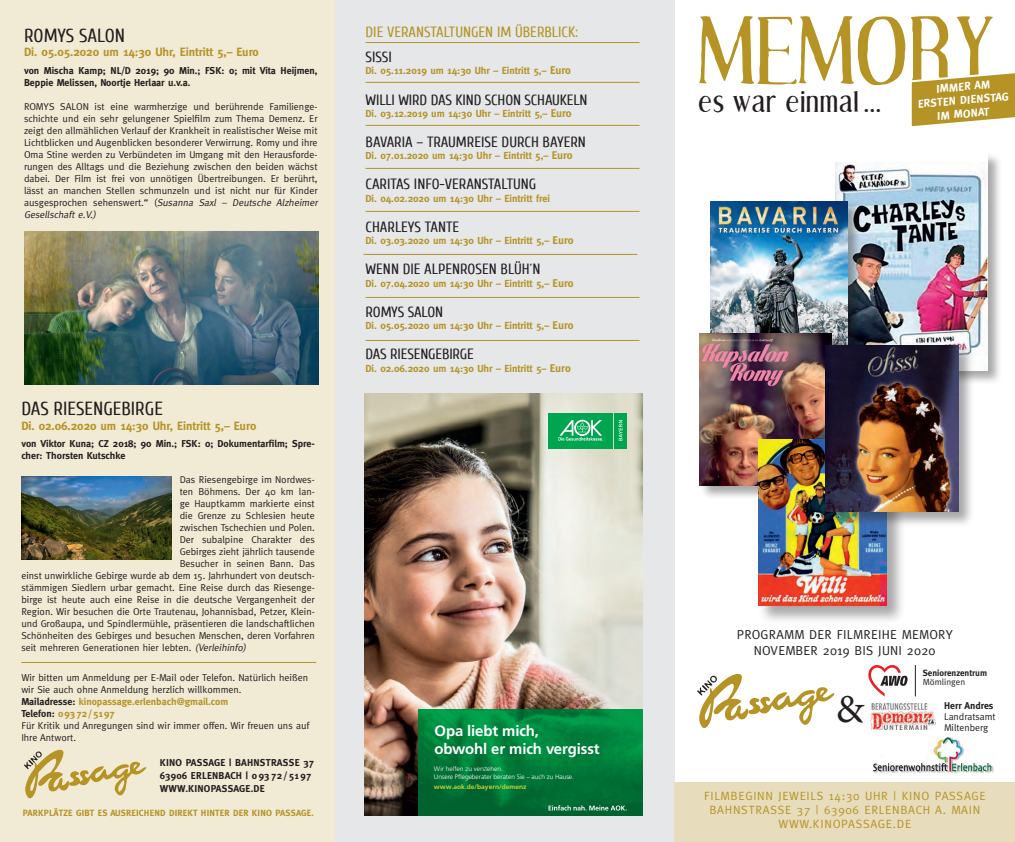
<style>
.page{position:relative;width:1015px;height:842px;background:#fff}
.page>*{position:absolute;margin:0;border:0;box-sizing:border-box;transform-origin:0 0}
.t1{font:91px "Effloresce Antique";letter-spacing:-.02em;color:#b59325}
.t2{font:39.9px "Minion Pro";color:#231f20}
.t3{font:28px "Effloresce Antique";letter-spacing:.02em;color:#231f20}
.t4{font:19px "Cuprum";color:#231f20}
.t5{font:14.9px "Cuprum";color:#231f20}
.t6{font:700 14.9px/17.9px "Frutiger LT Pro";letter-spacing:-.01em;color:#fff}
.t7{font:14.9px "Cuprum";color:#b59325}
.t8{font:13px/15.6px "Meta";letter-spacing:.02em;color:#231f20;text-align:center}
.t9{font:12px/14px "Meta";letter-spacing:.06em;color:#b59325;text-align:center}
.t10{font:700 12px "Meta";color:#b59325}
.t11{font:700 11.3px/13.6px "Meta";color:#fff;text-align:center}
.t12{font:700 10.2px "Meta";color:#b59325}
.t13{font:10px/12px "Meta";color:#231f20}
.t14{font:700 10px/12px "Meta";color:#231f20}
.t15{font:700 10px/13.5px "Meta";letter-spacing:.02em;color:#231f20}
.t16{font:9.8px/11px "Meta";color:#231f20}
.t17{font:700 9.8px "Meta";color:#231f20}
.t18{font:700 9px "Meta";letter-spacing:.02em;color:#b59325}
.t19{font:700 9px "Meta";color:#231f20}
.t20{font:9px "Meta";color:#231f20}
.t21{font:700 7.8px "AWO Fago Office";letter-spacing:.005em;color:#231f20}
.t22{font:6.6px "AWO Fago Office";letter-spacing:.01em;color:#231f20}
.t23{font:300 6.5px/7.8px "Frutiger LT Pro";letter-spacing:-.01em;color:#fff}
.t24{font:700 6.5px "Frutiger LT Pro";color:#bed639}
.s1{font-style:italic}
.s2{font-weight:700}
.s3{font-weight:700;color:#b59325}
.s4{font-size:11.1px}
</style>
<div class="page">
<div style="left:334px;top:0;width:341px;height:842px;background:#e6e7e9"></div>
<div style="left:0;top:0;width:334px;height:842px;background:#f1ead5"></div>
<div style="left:674px;top:783px;width:341px;height:59px;background:#e7ddbc"></div>
<svg style="left:697px;top:673px;width:138px;height:56px"></svg>
<hr style="left:21px;top:662px;width:295px;height:1px;background:#b59325">
<svg style="left:24px;top:749px;width:123px;height:50px"></svg>
<svg style="left:868px;top:665px;width:39px;height:31px"></svg>
<hr style="left:915px;top:665px;width:1px;height:31px;background:#231f20">
<img style="left:874px;top:765px;width:120px;height:8px">
<svg style="left:873px;top:737px;width:118px;height:35px"></svg>
<div style="left:829px;top:153px;width:173px;height:232px;background:#231f20;opacity:.39"></div>
<img style="left:862px;top:311px;width:126px;height:59px">
<img style="left:870px;top:703px;width:66px;height:26px">
<img style="left:365px;top:394px;width:277px;height:422px">
<svg style="left:418px;top:709px;width:224px;height:107px;background:#007c3a"></svg>
<svg style="left:548px;top:805px;width:78px;height:5px"></svg>
<div style="left:548px;top:413px;width:65px;height:36px;background:#00a54f"></div>
<div style="left:614px;top:413px;width:12px;height:36px;background:#00a54f"></div>
<svg style="left:619px;top:420px;width:3px;height:21px"></svg>
<svg style="left:558px;top:420px;width:45px;height:21px"></svg>
<hr style="left:366px;top:42px;width:273px;height:1px;background:#b59325">
<hr style="left:366px;top:82px;width:273px;height:1px;background:#b59325">
<hr style="left:366px;top:125px;width:273px;height:1px;background:#b59325">
<hr style="left:366px;top:168px;width:273px;height:1px;background:#b59325">
<hr style="left:366px;top:211px;width:273px;height:1px;background:#b59325">
<hr style="left:366px;top:297px;width:273px;height:1px;background:#b59325">
<hr style="left:366px;top:340px;width:273px;height:1px;background:#b59325">
<hr style="left:363px;top:254px;width:274px;height:1px;background:#b59325">
<img style="left:24px;top:231px;width:294px;height:153px">
<img style="left:22px;top:476px;width:149px;height:83px">
<img style="left:710px;top:311px;width:137px;height:34px">
<img style="left:710px;top:73px;width:305px;height:238px">
<div style="left:699px;top:333px;width:147px;height:167px;background:#231f20;opacity:.39"></div>
<img style="left:700px;top:334px;width:131px;height:152px">
<div style="left:757px;top:438px;width:148px;height:186px;background:#231f20;opacity:.39"></div>
<img style="left:758px;top:440px;width:129px;height:166px">
<div style="left:825px;top:345px;width:149px;height:183px;background:#231f20;opacity:.39"></div>
<img style="left:826px;top:346px;width:132px;height:166px">
<h3 class="t4" style="left:24px;top:25px;width:102px">ROMYS SALON</h3>
<p class="t10" style="left:24px;top:45px;width:236px">Di. 05.05.2020 um 14:30 Uhr, Eintritt 5,– Euro</p>
<p class="t14" style="left:24px;top:64px;width:295px">von Mischa Kamp; NL/D 2019; 90 Min.; FSK: 0; mit Vita Heijmen,<br>Beppie Melissen, Noortje Herlaar u.v.a.</p>
<p class="t13" style="left:24px;top:100px;width:297px">ROMYS SALON ist eine warmherzige und berührende Familienge&shy;schichte und ein sehr gelungener Spielfilm zum Thema Demenz. Er zeigt den allmählichen Verlauf der Krankheit in realistischer Weise mit Lichtblicken und Augenblicken besonderer Verwirrung. Romy und ihre Oma Stine werden zu Verbündeten im Umgang mit den Herausforde&shy;rungen des Alltags und die Beziehung zwischen den beiden wächst dabei. Der Film ist frei von unnötigen Übertreibungen. Er berührt, lässt an manchen Stellen schmunzeln und ist nicht nur für Kinder ausgesprochen sehenswert.“ (<span class="s1">Susanna Saxl – Deutsche Alzheimer Gesellschaft e.V.)</span></p>
<h3 class="t4" style="left:21px;top:399px;width:143px">DAS RIESENGEBIRGE</h3>
<p class="t10" style="left:21px;top:419px;width:236px">Di. 02.06.2020 um 14:30 Uhr, Eintritt 5,– Euro</p>
<p class="t14" style="left:21px;top:438px;width:295px">von Viktor Kuna; CZ 2018; 90 Min.; FSK: 0; Dokumentarfilm; Spre&shy;cher: Thorsten Kutschke</p>
<p class="t13" style="left:180px;top:474px;width:137px">Das Riesengebirge im Nordwes-</p>
<p class="t13" style="left:180px;top:486px;width:137px">ten Böhmens. Der 40 km lan-</p>
<p class="t13" style="left:180px;top:498px;width:137px">ge Hauptkamm markierte einst</p>
<p class="t13" style="left:180px;top:510px;width:137px">die Grenze zu Schlesien heute</p>
<p class="t13" style="left:180px;top:522px;width:137px">zwischen Tschechien und Polen.</p>
<p class="t13" style="left:180px;top:534px;width:137px">Der subalpine Charakter des</p>
<p class="t13" style="left:180px;top:546px;width:137px">Gebirges zieht jährlich tausende</p>
<p class="t13" style="left:180px;top:558px;width:137px">Besucher in seinen Bann. Das</p>
<p class="t13" style="left:21px;top:570px;width:295px">einst unwirkliche Gebirge wurde ab dem 15. Jahrhundert von deutsch-</p>
<p class="t13" style="left:21px;top:582px;width:295px">stämmigen Siedlern urbar gemacht. Eine Reise durch das Riesenge-</p>
<p class="t13" style="left:21px;top:594px;width:295px">birge ist heute auch eine Reise in die deutsche Vergangenheit der</p>
<p class="t13" style="left:21px;top:606px;width:295px">Region. Wir besuchen die Orte Trautenau, Johannisbad, Petzer, Klein-</p>
<p class="t13" style="left:21px;top:618px;width:295px">und Großaupa, und Spindlermühle, präsentieren die landschaftlichen</p>
<p class="t13" style="left:21px;top:630px;width:295px">Schönheiten des Gebirges und besuchen Menschen, deren Vorfahren</p>
<p class="t13" style="left:21px;top:642px;width:226px">seit mehreren Generationen hier lebten. <span class="s1">(Verleihinfo)</span></p>
<p class="t13" style="left:21px;top:671px;width:289px">Wir bitten um Anmeldung per E-Mail oder Telefon. Natürlich heißen wir Sie auch ohne Anmeldung herzlich willkommen.<br><span class="s2">Mailadresse:</span> <span class="s3">kinopassage.erlenbach@gmail.com<br></span><span class="s2">Telefon:</span> <span class="s3">09372/5197<br></span>Für Kritik und Anregungen sind wir immer offen. Wir freuen uns auf Ihre Antwort.</p>
<p class="t15" style="left:160px;top:755px;width:156px">KINO PASSAGE | BAHNSTRASSE 37<br>63906 ERLENBACH | 0 93 72 / 51 97<br>WWW.KINOPASSAGE.DE</p>
<p class="t18" style="left:23px;top:808px;width:293px">PARKPLÄTZE GIBT ES AUSREICHEND DIREKT HINTER DER KINO PASSAGE.</p>
<h3 class="t7" style="left:366px;top:24px;width:214px">DIE VERANSTALTUNGEN IM ÜBERBLICK:</h3>
<h3 class="t5" style="left:366px;top:48px;width:28px">SISSI</h3>
<p class="t12" style="left:366px;top:65px;width:207px">Di. 05.11.2019 um 14:30 Uhr – Eintritt 5,– <span class="s4">Euro</span></p>
<h3 class="t5" style="left:366px;top:91px;width:223px">WILLI WIRD DAS KIND SCHON SCHAUKELN</h3>
<p class="t12" style="left:366px;top:107px;width:208px">Di. 03.12.2019 um 14:30 Uhr – Eintritt 5,– <span class="s4">Euro</span></p>
<h3 class="t5" style="left:366px;top:133px;width:222px">BAVARIA – TRAUMREISE DURCH BAYERN</h3>
<p class="t12" style="left:366px;top:150px;width:209px">Di. 07.01.2020 um 14:30 Uhr – Eintritt 5,– <span class="s4">Euro</span></p>
<h3 class="t5" style="left:366px;top:176px;width:172px">CARITAS INFO-VERANSTALTUNG</h3>
<p class="t12" style="left:366px;top:192px;width:186px">Di. 04.02.2020 um 14:30 Uhr – Eintritt frei</p>
<h3 class="t5" style="left:366px;top:218px;width:95px">CHARLEYS TANTE</h3>
<p class="t12" style="left:366px;top:235px;width:209px">Di. 03.03.2020 um 14:30 Uhr – Eintritt 5,– <span class="s4">Euro</span></p>
<h3 class="t5" style="left:366px;top:261px;width:176px">WENN DIE ALPENROSEN BLÜH´N</h3>
<p class="t12" style="left:366px;top:277px;width:209px">Di. 07.04.2020 um 14:30 Uhr – Eintritt 5,– <span class="s4">Euro</span></p>
<h3 class="t5" style="left:366px;top:304px;width:79px">ROMYS SALON</h3>
<p class="t12" style="left:366px;top:320px;width:209px">Di. 05.05.2020 um 14:30 Uhr – Eintritt 5,– <span class="s4">Euro</span></p>
<h3 class="t5" style="left:366px;top:346px;width:110px">DAS RIESENGEBIRGE</h3>
<p class="t12" style="left:366px;top:362px;width:207px">Di. 02.06.2020 um 14:30 Uhr – Eintritt 5– <span class="s4">Euro</span></p>
<h3 class="t6" style="left:434px;top:722px;width:167px">Opa liebt mich,<br>obwohl er mich vergisst</h3>
<p class="t23" style="left:434px;top:765px;width:142px">Wir helfen zu verstehen.<br>Unsere Pflegeberater beraten Sie – auch zu Hause.</p>
<p class="t24" style="left:434px;top:783px;width:94px">www.aok.de/bayern/demenz</p>
<h1 class="t1" style="left:697px;top:6px;width:299px">MEMORY</h1>
<h3 class="t3" style="left:698px;top:88px;width:184px">es war einmal ...</h3>
<p class="t11" style="left:916px;top:84px;width:93px;rotate:-5deg">IMMER AM<br>ERSTEN DIENSTAG<br>IM MONAT</p>
<h3 class="t8" style="left:737px;top:627px;width:217px">PROGRAMM DER FILMREIHE MEMORY<br>NOVEMBER 2019 BIS JUNI 2020</h3>
<h2 class="t2" style="left:836px;top:683px;width:30px">&amp;</h2>
<p class="t19" style="left:923px;top:667px;width:66px">Seniorenzentrum</p>
<p class="t20" style="left:923px;top:676px;width:44px">Mömlingen</p>
<p class="t21" style="left:922px;top:672px;width:48px">Kreisverband</p>
<p class="t22" style="left:922px;top:680px;width:47px">Miltenberg e.V.</p>
<p class="t17" style="left:944px;top:700px;width:51px">Herr Andres</p>
<p class="t16" style="left:944px;top:711px;width:53px">Landratsamt<br>Miltenberg</p>
<p class="t9" style="left:704px;top:789px;width:283px">FILMBEGINN JEWEILS 14:30 UHR | KINO PASSAGE<br>BAHNSTRASSE 37 | 63906 ERLENBACH A. MAIN<br>WWW.KINOPASSAGE.DE</p>
</div>
